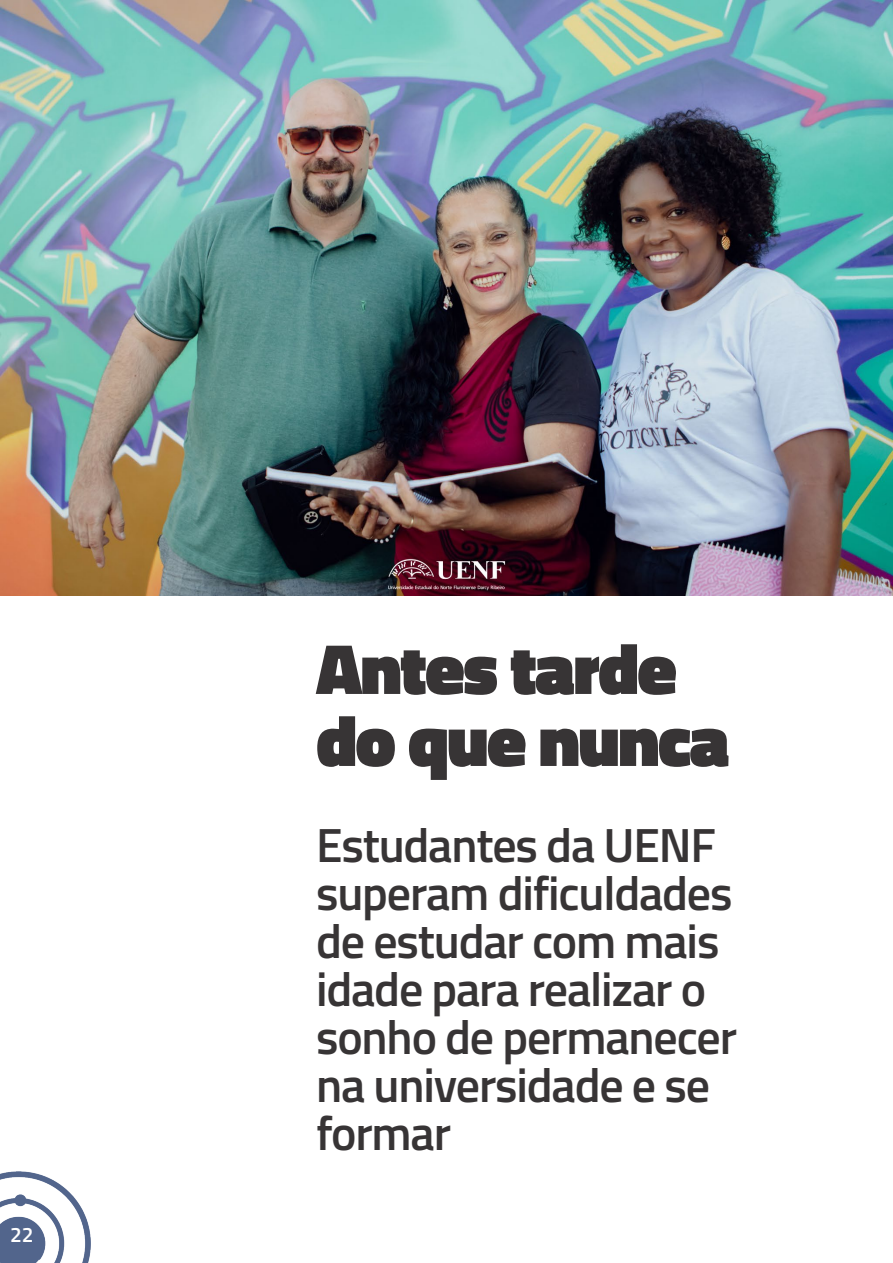
<style>
.page{position:relative;width:893px;height:1263px;background:#fff}
.page>*{position:absolute;margin:0;border:0;box-sizing:border-box;transform-origin:0 0}
.t1{font:900 72px/72px "Titillium Web";letter-spacing:-.025em;color:#373435}
.t2{font:600 48px/48px "Titillium Web";letter-spacing:-.025em;color:#373435}
.t3{font:600 21px "Titillium Web";color:#fff}
</style>
<div class="page">
<img style="left:0;top:1171px;width:91px;height:92px">
<img style="left:0;top:0;width:893px;height:595px">
<p class="t3" style="left:10px;top:1219px;width:25px">22</p>
<h1 class="t1" style="left:316px;top:633px;width:415px">Antes tarde do que nunca</h1>
<p class="t2" style="left:316px;top:819px;width:422px">Estudantes da UENF superam dificuldades de estudar com mais idade para realizar o sonho de permanecer na universidade e se formar</p>
</div>
